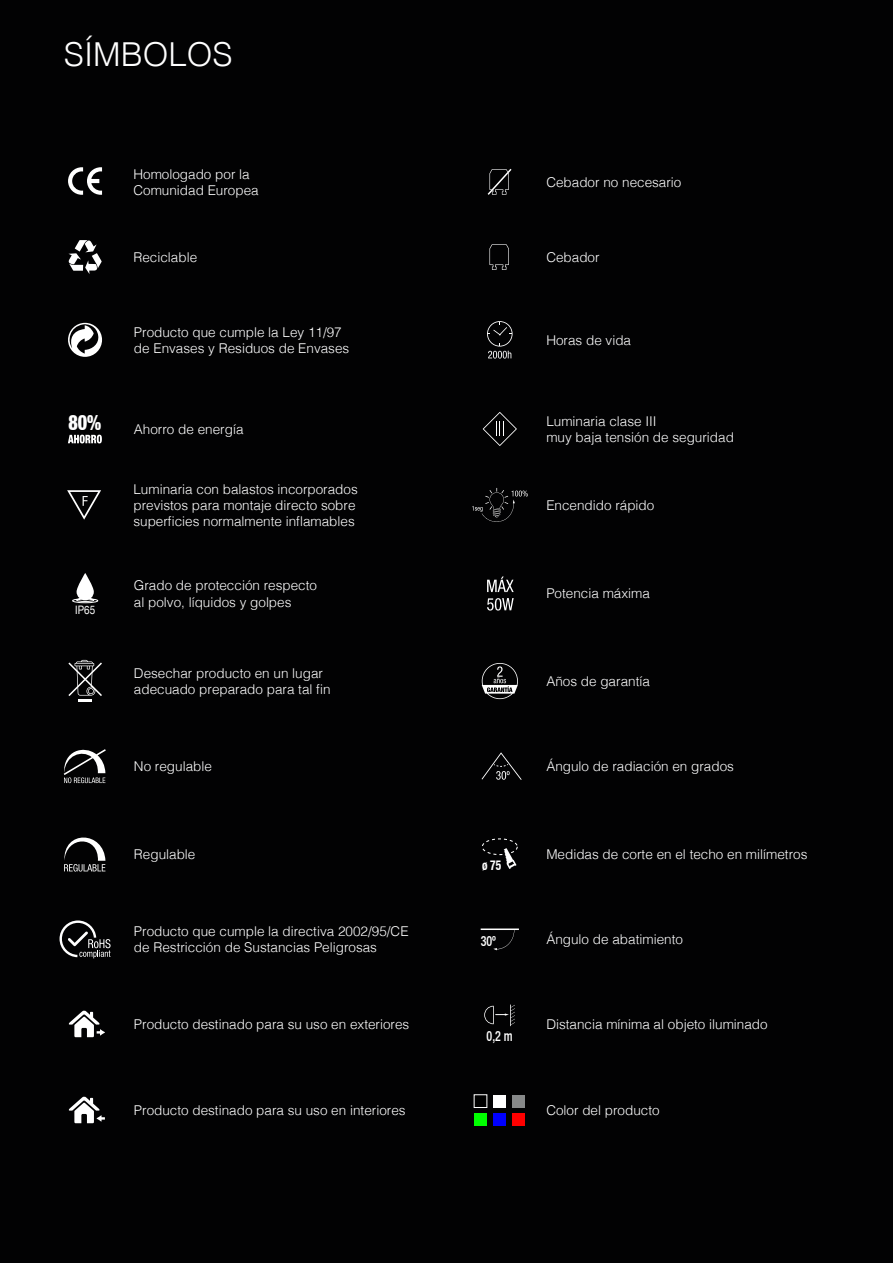
<style>
.page{position:relative;width:893px;height:1263px;background:#020203}
.page>*{position:absolute;margin:0;border:0;box-sizing:border-box;transform-origin:0 0}
.t1{font:300 33px "Helvetica";color:#fff}
.t2{font:900 condensed 21.3px "Helvetica Neue LT";color:#fff;scale:.85 1}
.t3{font:500 condensed 14.1px "Helvetica Neue LT";color:#fff;scale:.85 1}
.t4{font:300 13.5px/16.2px "Helvetica";color:#fff}
.t5{font:700 condensed 13.5px "Helvetica Neue LT";color:#fff;scale:.85 1}
.t6{font:11.7px "Helvetica Neue LT";color:#fff;scale:.85 1}
</style>
<div class="page">
<svg style="left:482px;top:663px;width:36px;height:36px"></svg>
<svg style="left:487px;top:576px;width:27px;height:16px"></svg>
<svg style="left:487px;top:598px;width:27px;height:13px"></svg>
<svg style="left:482px;top:752px;width:40px;height:28px"></svg>
<hr style="left:481px;top:928px;width:38px;height:2px;background:#fff">
<svg style="left:493px;top:932px;width:21px;height:18px"></svg>
<svg style="left:484px;top:1004px;width:31px;height:22px"></svg>
<div style="left:493px;top:1095px;width:13px;height:12px;background:#fff"></div>
<div style="left:493px;top:1113px;width:13px;height:12px;background:#00f"></div>
<div style="left:474px;top:1113px;width:13px;height:12px;background:#0f0"></div>
<div style="left:513px;top:1113px;width:12px;height:12px;background:#f00"></div>
<div style="left:474px;top:1094px;width:13px;height:14px;border:1px solid #fff"></div>
<div style="left:513px;top:1095px;width:12px;height:12px;background:#878989"></div>
<svg style="left:482px;top:838px;width:36px;height:31px"></svg>
<svg style="left:472px;top:488px;width:56px;height:34px"></svg>
<svg style="left:488px;top:169px;width:23px;height:26px"></svg>
<svg style="left:489px;top:244px;width:20px;height:26px"></svg>
<svg style="left:63px;top:749px;width:43px;height:34px"></svg>
<svg style="left:64px;top:837px;width:41px;height:34px"></svg>
<svg style="left:68px;top:1010px;width:37px;height:27px"></svg>
<svg style="left:68px;top:1096px;width:37px;height:27px"></svg>
<svg style="left:68px;top:167px;width:34px;height:28px"></svg>
<svg style="left:68px;top:240px;width:34px;height:34px"></svg>
<svg style="left:68px;top:435px;width:34px;height:8px"></svg>
<svg style="left:487px;top:321px;width:26px;height:38px"></svg>
<svg style="left:483px;top:412px;width:34px;height:34px"></svg>
<svg style="left:68px;top:323px;width:34px;height:34px"></svg>
<svg style="left:68px;top:660px;width:34px;height:42px"></svg>
<svg style="left:60px;top:920px;width:51px;height:38px"></svg>
<svg style="left:67px;top:490px;width:34px;height:30px"></svg>
<svg style="left:77px;top:573px;width:17px;height:27px"></svg>
<div style="left:76px;top:598px;width:18px;height:4px;border:1px solid #fff;border-radius:50%"></div>
<div style="left:72px;top:598px;width:26px;height:5px;border:1px solid #fff;border-radius:50%"></div>
<h1 class="t1" style="left:64px;top:41px;width:170px">SÍMBOLOS</h1>
<p class="t4" style="left:133px;top:167px;width:127px">Homologado por la<br>Comunidad Europea</p>
<p class="t4" style="left:133px;top:250px;width:65px">Reciclable</p>
<h2 class="t2" style="left:68px;top:409px;width:40px">80%</h2>
<p class="t6" style="left:75px;top:605px;width:25px">IP65</p>
<p class="t4" style="left:134px;top:325px;width:217px">Producto que cumple la Ley 11/97 de Envases y Residuos de Envases</p>
<p class="t4" style="left:134px;top:422px;width:111px">Ahorro de energía</p>
<p class="t4" style="left:133px;top:482px;width:226px">Luminaria con balastos incorporados previstos para montaje directo sobre superficies normalmente inflamables</p>
<p class="t4" style="left:134px;top:578px;width:185px">Grado de protección respecto al polvo, líquidos y golpes</p>
<p class="t4" style="left:134px;top:666px;width:198px">Desechar producto en un lugar adecuado preparado para tal fin</p>
<p class="t4" style="left:134px;top:759px;width:80px">No regulable</p>
<p class="t4" style="left:134px;top:848px;width:63px">Regulable</p>
<p class="t4" style="left:134px;top:924px;width:276px">Producto que cumple la directiva 2002/95/CE de Restricción de Sustancias Peligrosas</p>
<p class="t4" style="left:134px;top:1017px;width:277px">Producto destinado para su uso en exteriores</p>
<p class="t4" style="left:134px;top:1103px;width:273px">Producto destinado para su uso en interiores</p>
<p class="t4" style="left:546px;top:175px;width:137px">Cebador no necesario</p>
<p class="t4" style="left:546px;top:250px;width:55px">Cebador</p>
<p class="t4" style="left:546px;top:333px;width:86px">Horas de vida</p>
<p class="t4" style="left:546px;top:414px;width:189px">Luminaria clase III<br>muy baja tensión de seguridad</p>
<p class="t4" style="left:546px;top:498px;width:110px">Encendido rápido</p>
<p class="t4" style="left:546px;top:587px;width:105px">Potencia máxima</p>
<p class="t4" style="left:546px;top:674px;width:105px">Años de garantía</p>
<p class="t5" style="left:482px;top:857px;width:24px">ø 75</p>
<p class="t4" style="left:546px;top:759px;width:189px">Ángulo de radiación en grados</p>
<p class="t4" style="left:546px;top:848px;width:263px">Medidas de corte en el techo en milímetros</p>
<p class="t3" style="left:481px;top:932px;width:20px">30º</p>
<p class="t4" style="left:546px;top:932px;width:138px">Ángulo de abatimiento</p>
<p class="t3" style="left:487px;top:1028px;width:32px">0,2 m</p>
<p class="t4" style="left:546px;top:1017px;width:223px">Distancia mínima al objeto iluminado</p>
<p class="t4" style="left:546px;top:1103px;width:115px">Color del producto</p>
</div>
